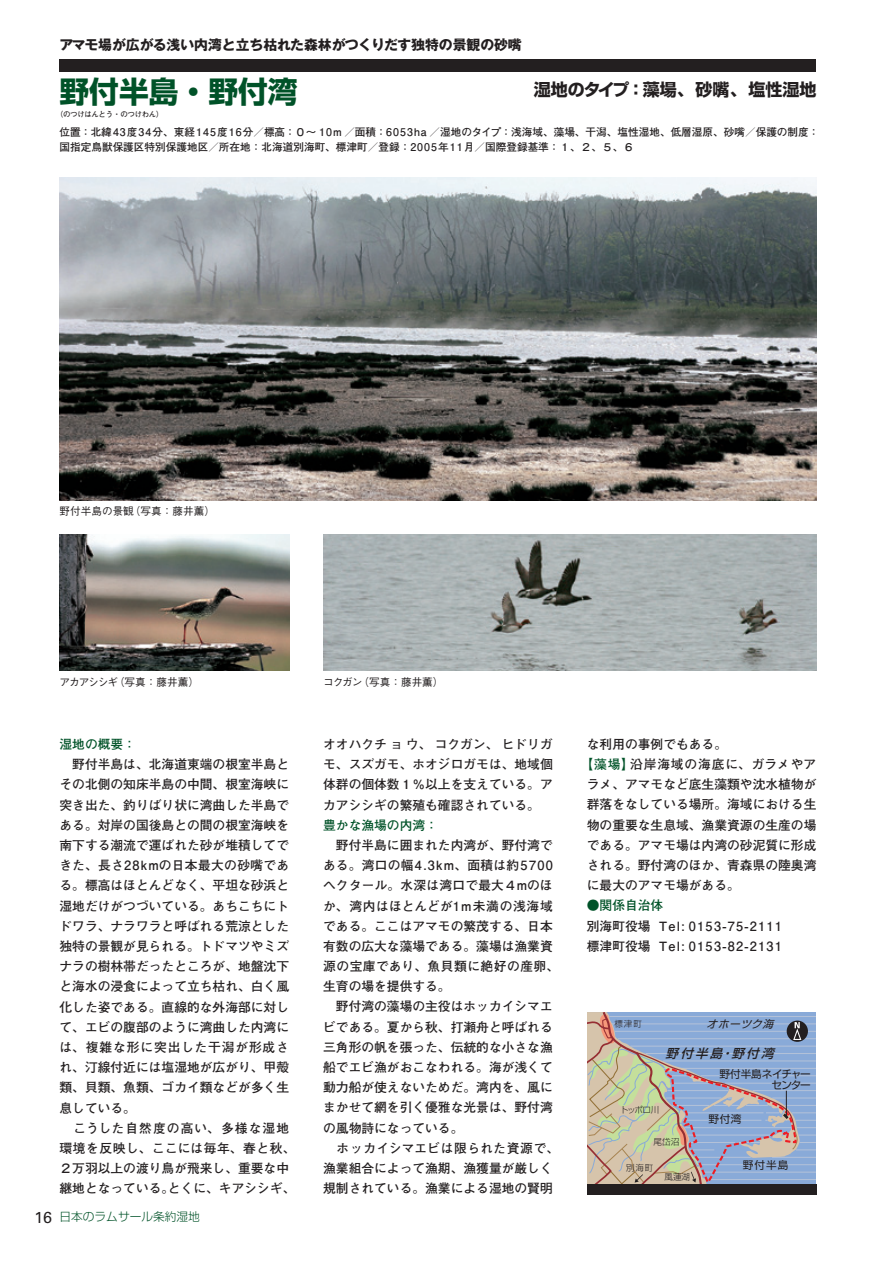
<style>
.page{position:relative;width:893px;height:1263px;background:#fff}
.page>*{position:absolute;margin:0;border:0;box-sizing:border-box;transform-origin:0 0}
.t1{font:700 29.7px "Shin Go Pro";color:#005228}
.t2{font:700 16.95px "Shin Go Pro";color:#231f20}
.t3{font:700 13.8px "Gothic MB101 Pro";color:#231f20}
.t4{font:700 12.75px/20.2px "Futo Go B101 Pro";color:#231f20}
.t5{font:700 12.75px/20.2px "Futo Go B101 Pro";letter-spacing:.1em;color:#231f20}
.t6{font:700 12.75px "Futo Go B101 Pro";color:#005228}
.t7{font:700 12.75px "Futo Go B101 Pro";letter-spacing:.065em;color:#231f20}
.t8{font:italic 500 12.3px "Shin Go Pr 5";color:#231f20}
.t9{font:300 11.7px "Shin Go Pro";color:#005228}
.t10{font:700 10.65px/14.9px "Futo Go B101 Pro";color:#231f20}
.t11{font:500 10.65px "Gothic BBB Pro";color:#231f20}
.t12{font:500 10.65px "Gothic BBB Pro";letter-spacing:-.1em;color:#231f20}
.t13{font:10.65px/11.7px "Shin Go Pr 5";letter-spacing:-.05em;color:#231f20;text-align:right}
.t14{font:500 10.65px "Gothic BBB Pro";letter-spacing:-.05em;color:#231f20}
.t15{font:10.65px "Shin Go Pr 5";color:#231f20}
.t16{font:italic 10.65px "Shin Go Pr 5";color:#231f20}
.t17{font:300 8.55px "Shin Go Pr 5";letter-spacing:.01em;color:#231f20}
.t18{font:700 7.5px "Futo Go B101 Pro";letter-spacing:-.05em;color:#231f20}
.s1{font-family:"Univers LT Std";font-weight:400;font-size:15.9px;color:#231f20}
.s2{color:#005228}
</style>
<div class="page">
<div style="left:60px;top:60px;width:756px;height:12px;background:#231f20"></div>
<img style="left:60px;top:178px;width:756px;height:323px">
<img style="left:60px;top:535px;width:229px;height:136px">
<img style="left:323px;top:535px;width:493px;height:136px">
<div style="left:587px;top:1184px;width:229px;height:11px;background:#231f20"></div>
<svg style="left:587px;top:1012px;width:229px;height:172px;background:#a6afbc"></svg>
<p class="t3" style="left:60px;top:34px;width:464px">アマモ場が広がる浅い内湾と立ち枯れた森林がつくりだす独特の景観の砂嘴</p>
<h1 class="t1" style="left:60px;top:68px;width:240px">野付半島・野付湾</h1>
<p class="t10" style="left:60px;top:123px;width:761px">位置：北緯43度34分、東経145度16分／標高：０～ 10m ／面積：6053ha ／湿地のタイプ：浅海域、藻場、干潟、塩性湿地、低層湿原、砂嘴／保護の制度：国指定鳥獣保護区特別保護地区／所在地：北海道別海町、標津町／登録：2005年11月／国際登録基準：１、２、５、６</p>
<h2 class="t2" style="left:534px;top:76px;width:284px">湿地のタイプ：藻場、砂嘴、塩性湿地</h2>
<p class="t18" style="left:56px;top:108px;width:109px">（のつけはんとう・のつけわん）</p>
<p class="t11" style="left:60px;top:503px;width:157px">野付半島の景観（写真：藤井薫）</p>
<p class="t12" style="left:60px;top:673px;width:141px">アカアシシギ（写真：藤井薫）</p>
<p class="t14" style="left:323px;top:673px;width:122px">コクガン（写真：藤井薫）</p>
<p class="t6" style="left:60px;top:734px;width:78px">湿地の概要：</p>
<p class="t4" style="left:60px;top:753px;width:237px">　野付半島は、北海道東端の根室半島とその北側の知床半島の中間、根室海峡に突き出た、釣りばり状に湾曲した半島である。対岸の国後島との間の根室海峡を南下する潮流で運ばれた砂が堆積してできた、長さ28kmの日本最大の砂嘴である。標高はほとんどなく、平坦な砂浜と湿地だけがつづいている。あちこちにトドワラ、ナラワラと呼ばれる荒涼とした独特の景観が見られる。トドマツやミズナラの樹林帯だったところが、地盤沈下と海水の浸食によって立ち枯れ、白く風化した姿である。直線的な外海部に対して、エビの腹部のように湾曲した内湾には、複雑な形に突出した干潟が形成され、汀線付近には塩湿地が広がり、甲殻類、貝類、魚類、ゴカイ類などが多く生息している。<br>　こうした自然度の高い、多様な湿地環境を反映し、ここには毎年、春と秋、<br>２万羽以上の渡り鳥が飛来し、重要な中継地となっている。とくに、キアシシギ、</p>
<p class="t9" style="left:34px;top:1207px;width:167px"><span class="s1">16</span> 日本のラムサール条約湿地</p>
<p class="t4" style="left:323px;top:732px;width:231px;text-align:justify">オオハクチョウ、コクガン、ヒドリガモ、スズガモ、ホオジロガモは、地域個体群の個体数１％以上を支えている。アカアシシギの繁殖も確認されている。</p>
<p class="t6" style="left:323px;top:815px;width:116px">豊かな漁場の内湾：</p>
<p class="t4" style="left:323px;top:833px;width:237px">　野付半島に囲まれた内湾が、野付湾である。湾口の幅4.3km、面積は約5700ヘクタール。水深は湾口で最大４mのほか、湾内はほとんどが1m未満の浅海域である。ここはアマモの繁茂する、日本有数の広大な藻場である。藻場は漁業資源の宝庫であり、魚貝類に絶好の産卵、生育の場を提供する。<br>　野付湾の藻場の主役はホッカイシマエビである。夏から秋、打瀬舟と呼ばれる三角形の帆を張った、伝統的な小さな漁船でエビ漁がおこなわれる。海が浅くて動力船が使えないためだ。湾内を、風にまかせて網を引く優雅な光景は、野付湾の風物詩になっている。<br>　ホッカイシマエビは限られた資源で、漁業組合によって漁期、漁獲量が厳しく規制されている。漁業による湿地の賢明</p>
<p class="t4" style="left:587px;top:732px;width:142px">な利用の事例でもある。</p>
<p class="t7" style="left:580px;top:754px;width:237px"><span class="s2">【藻場】</span>沿岸海域の海底に、ガラメやア</p>
<p class="t4" style="left:587px;top:773px;width:231px">ラメ、アマモなど底生藻類や沈水植物が</p>
<p class="t4" style="left:587px;top:793px;width:231px">群落をなしている場所。海域における生</p>
<p class="t4" style="left:587px;top:813px;width:231px">物の重要な生息域、漁業資源の生産の場</p>
<p class="t4" style="left:587px;top:833px;width:231px">である。アマモ場は内湾の砂泥質に形成</p>
<p class="t4" style="left:587px;top:853px;width:231px">される。野付湾のほか、青森県の陸奥湾</p>
<p class="t4" style="left:587px;top:874px;width:155px">に最大のアマモ場がある。</p>
<p class="t6" style="left:587px;top:895px;width:78px">●関係自治体</p>
<p class="t5" style="left:587px;top:914px;width:197px">別海町役場 Tel: 0153-75-2111標津町役場 Tel: 0153-82-2131</p>
<p class="t17" style="left:615px;top:1016px;width:29px">標津町</p>
<p class="t16" style="left:707px;top:1015px;width:72px">オホーツク海</p>
<p class="t8" style="left:666px;top:1043px;width:114px">野付半島・野付湾</p>
<p class="t17" style="left:620px;top:1103px;width:41px">トッポロ川</p>
<p class="t17" style="left:653px;top:1135px;width:27px">尾岱沼</p>
<p class="t17" style="left:626px;top:1161px;width:29px">別海町</p>
<p class="t17" style="left:665px;top:1169px;width:27px">風蓮湖</p>
<p class="t13" style="left:719px;top:1067px;width:93px">野付半島ネイチャーセンター</p>
<p class="t15" style="left:709px;top:1110px;width:34px">野付湾</p>
<p class="t15" style="left:743px;top:1156px;width:47px">野付半島</p>
</div>
